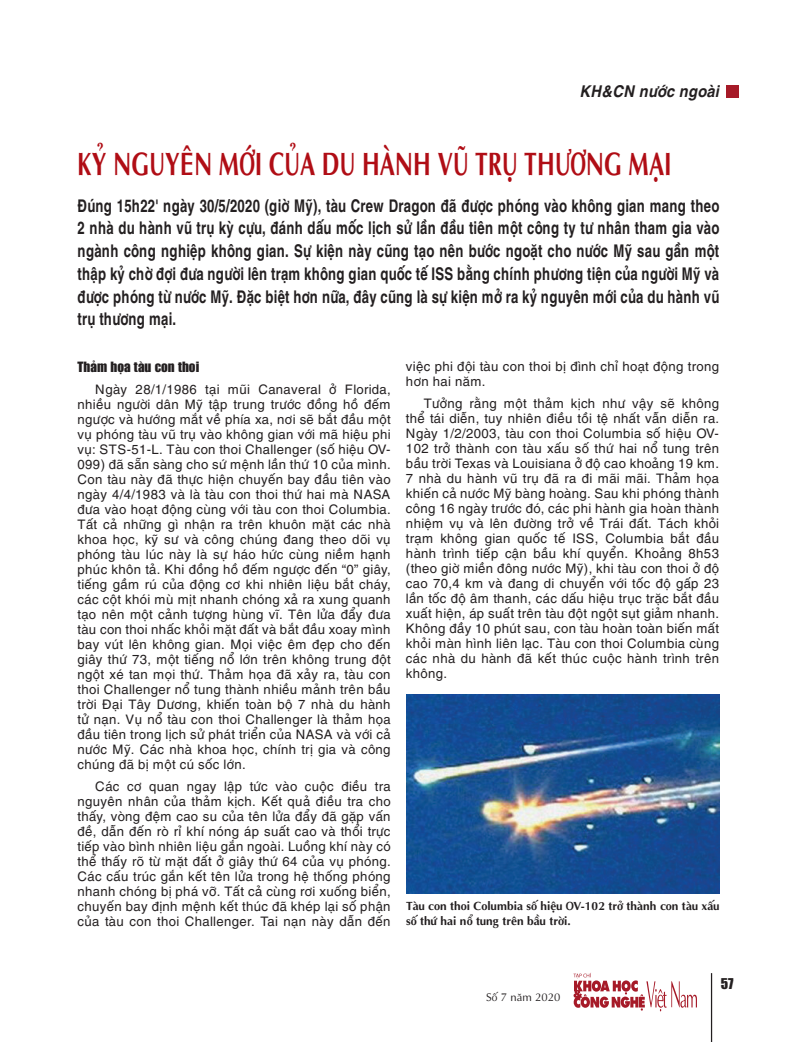
<style>
.page{position:relative;width:798px;height:1042px;background:#fff}
.page>*{position:absolute;margin:0;border:0;box-sizing:border-box;transform-origin:0 0}
.t1{font:700 32.5px "UTM Aptima";color:#b00d15;scale:.7 1}
.t2{font:700 17.5px/22.8px "UTM Helve";color:#231f20;text-align:justify;scale:.75 1}
.t3{font:italic 700 16.25px "UTM Helve";color:#231f20;scale:.9 1}
.t4{font:13.75px "UTM Impact";color:#231f20}
.t5{font:13.12px/15px "UTM Helve";color:#231f20;text-align:justify}
.t6{font:13.12px "UTM Impact";color:#231f20}
.t7{font:700 11.88px/15px "UTM Aptima";color:#231f20}
.t8{font:11.25px "UTM Aptima";color:#231f20}
</style>
<div class="page">
<hr style="left:710px;top:973px;width:2px;height:69px;background:#231f20">
<svg style="left:573px;top:973px;width:123px;height:38px"></svg>
<div style="left:726px;top:86px;width:12px;height:12px;background:#a61a28"></div>
<img style="left:406px;top:694px;width:313px;height:200px">
<p class="t3" style="left:579px;top:77px;width:157px">KH&amp;CN nước ngoài</p>
<h1 class="t1" style="left:78px;top:139px;width:844px">Kỷ ng uyên mới của du hành vũ trụ th ương mại</h1>
<p class="t2" style="left:78px;top:192px;width:857px">Đúng 15h22' ngày 30/5/2020 (giờ Mỹ), tàu Crew Dragon đã được phóng vào không gian mang theo 2 nhà du hành vũ trụ kỳ cựu, đánh dấu mốc lịch sử lần đầu tiên một công ty tư nhân tham gia vào ngành công nghiệp không gian. Sự kiện này cũng tạo nên bước ngoặt cho nước Mỹ sau gần một thập kỷ chờ đợi đưa người lên trạm không gian quốc tế ISS bằng chính phương tiện của người Mỹ và được phóng từ nước Mỹ. Đặc biệt hơn nữa, đây cũng là sự kiện mở ra kỷ nguyên mới của du hành vũ trụ thương mại.</p>
<p class="t6" style="left:78px;top:357px;width:123px">Thảm họa tàu con thoi</p>
<p class="t5" style="left:77px;top:380px;width:315px;text-indent:18px">Ngày 28/1/1986 tại mũi Canaveral ở Florida, nhiều người dân Mỹ tập trung trước đồng hồ đếm ngược và hướng mắt về phía xa, nơi sẽ bắt đầu một vụ phóng tàu vũ trụ vào không gian với mã hiệu phi vụ: STS-51-L. Tàu con thoi Challenger (số hiệu OV-099) đã sẵn sàng cho sứ mệnh lần thứ 10 của mình.<br>Con tàu này đã thực hiện chuyến bay đầu tiên vào ngày 4/4/1983 và là tàu con thoi thứ hai mà NASA đưa vào hoạt động cùng với tàu con thoi Columbia.<br>Tất cả những gì nhận ra trên khuôn mặt các nhà khoa học, kỹ sư và công chúng đang theo dõi vụ phóng tàu lúc này là sự háo hức cùng niềm hạnh phúc khôn tả. Khi đồng hồ đếm ngược đến “0” giây, tiếng gầm rú của động cơ khi nhiên liệu bắt cháy, các cột khói mù mịt nhanh chóng xả ra xung quanh tạo nên một cảnh tượng hùng vĩ. Tên lửa đẩy đưa tàu con thoi nhấc khỏi mặt đất và bắt đầu xoay mình bay vút lên không gian. Mọi việc êm đẹp cho đến giây thứ 73, một tiếng nổ lớn trên không trung đột ngột xé tan mọi thứ. Thảm họa đã xảy ra, tàu con thoi Challenger nổ tung thành nhiều mảnh trên bầu trời Đại Tây Dương, khiến toàn bộ 7 nhà du hành tử nạn. Vụ nổ tàu con thoi Challenger là thảm họa đầu tiên trong lịch sử phát triển của NASA và với cả nước Mỹ. Các nhà khoa học, chính trị gia và công chúng đã bị một cú sốc lớn.</p>
<p class="t5" style="left:77px;top:777px;width:315px;text-indent:18px">Các cơ quan ngay lập tức vào cuộc điều tra nguyên nhân của thảm kịch. Kết quả điều tra cho thấy, vòng đệm cao su của tên lửa đẩy đã gặp vấn đề, dẫn đến rò rỉ khí nóng áp suất cao và thổi trực tiếp vào bình nhiên liệu gắn ngoài. Luồng khí này có thể thấy rõ từ mặt đất ở giây thứ 64 của vụ phóng.<br>Các cấu trúc gắn kết tên lửa trong hệ thống phóng nhanh chóng bị phá vỡ. Tất cả cùng rơi xuống biển, chuyến bay định mệnh kết thúc đã khép lại số phận của tàu con thoi Challenger. Tai nạn này dẫn đến</p>
<p class="t5" style="left:406px;top:357px;width:315px">việc phi đội tàu con thoi bị đình chỉ hoạt động trong hơn hai năm.</p>
<p class="t5" style="left:406px;top:394px;width:315px;text-indent:18px">Tưởng rằng một thảm kịch như vậy sẽ không thể tái diễn, tuy nhiên điều tồi tệ nhất vẫn diễn ra.<br>Ngày 1/2/2003, tàu con thoi Columbia số hiệu OV-102 trở thành con tàu xấu số thứ hai nổ tung trên bầu trời Texas và Louisiana ở độ cao khoảng 19 km.<br>7 nhà du hành vũ trụ đã ra đi mãi mãi. Thảm họa khiến cả nước Mỹ bàng hoàng. Sau khi phóng thành công 16 ngày trước đó, các phi hành gia hoàn thành nhiệm vụ và lên đường trở về Trái đất. Tách khỏi trạm không gian quốc tế ISS, Columbia bắt đầu hành trình tiếp cận bầu khí quyển. Khoảng 8h53 (theo giờ miền đông nước Mỹ), khi tàu con thoi ở độ cao 70,4 km và đang di chuyển với tốc độ gấp 23 lần tốc độ âm thanh, các dấu hiệu trục trặc bắt đầu xuất hiện, áp suất trên tàu đột ngột sụt giảm nhanh.<br>Không đầy 10 phút sau, con tàu hoàn toàn biến mất khỏi màn hình liên lạc. Tàu con thoi Columbia cùng các nhà du hành đã kết thúc cuộc hành trình trên không.</p>
<p class="t7" style="left:406px;top:897px;width:315px">Tàu con thoi Columbia số hiệu OV-102 trở thành con tàu xấu số thứ hai nổ tung trên bầu trời.</p>
<p class="t8" style="left:486px;top:989px;width:76px">Số 7 năm 2020</p>
<p class="t4" style="left:720px;top:974px;width:14px">57</p>
</div>
